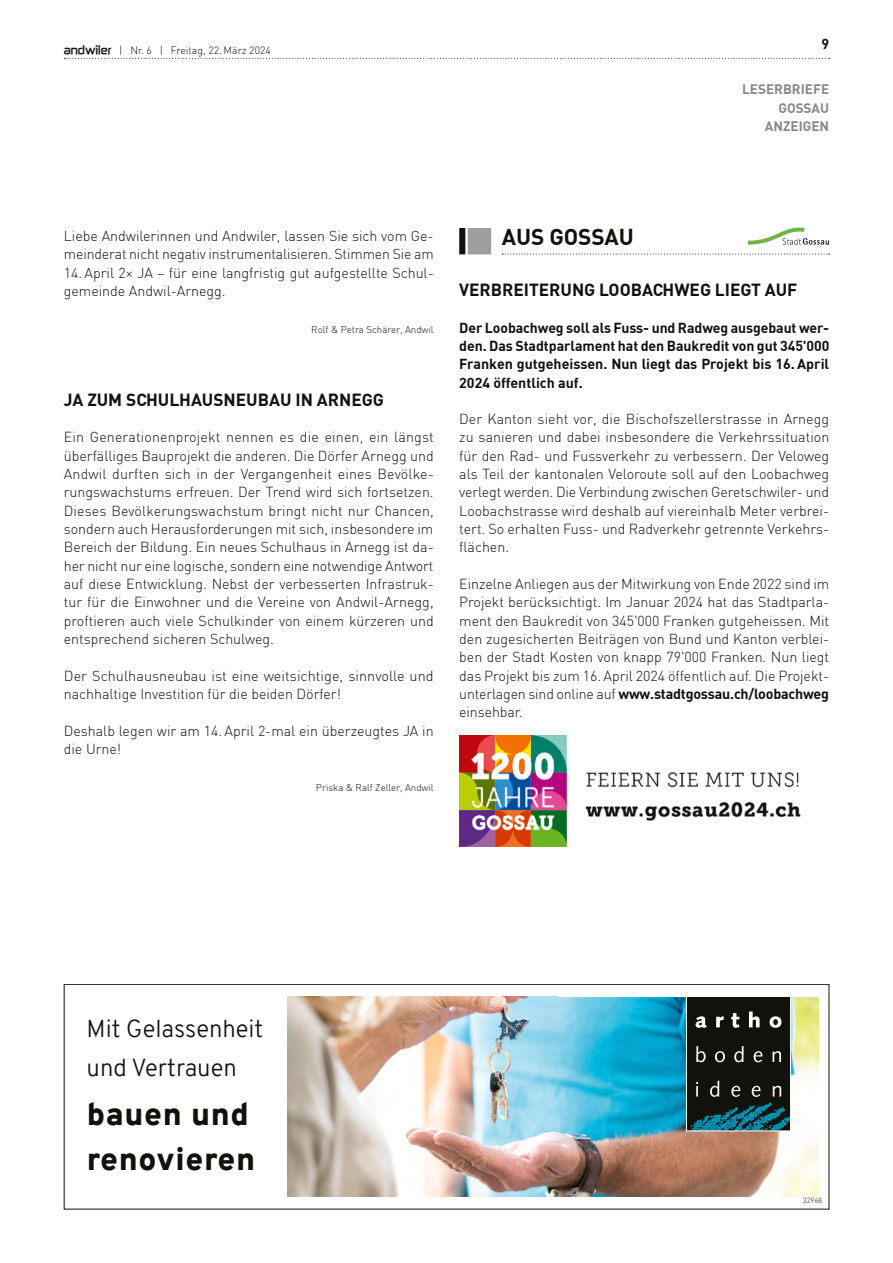
<style>
.page{position:relative;width:893px;height:1263px;background:#fff}
.page>*{position:absolute;margin:0;border:0;box-sizing:border-box;transform-origin:0 0}
.t1{font:900 31.5px/45px "Overpass";letter-spacing:.02em;color:#12120d}
.t2{font:300 24px/39px "Overpass";color:#12120d}
.t3{font:700 22.5px "DIN";color:#12120d}
.t4{font:700 17.25px "DIN";color:#12120d}
.t5{font:300 14.25px/18.3px "DIN";color:#12120d}
.t6{font:700 14.25px/18.3px "DIN";color:#12120d;text-align:justify}
.t7{font:700 13.5px/18.3px "DIN";color:#878988;text-align:right}
.t8{font:300 10.5px "DIN";color:#12120d}
.t9{font:300 9.75px "DIN";color:#12120d}
.t10{font:300 7.5px "DIN";color:#12120d}
.s1{font-family:"Zekton";font-weight:700}
.s2{font-weight:700}
</style>
<div class="page">
<svg style="left:64px;top:58px;width:766px;height:1px"></svg>
<div style="left:459px;top:228px;width:6px;height:26px;background:#12120d"></div>
<div style="left:468px;top:228px;width:23px;height:26px;background:#9d9e9e"></div>
<svg style="left:502px;top:254px;width:328px;height:1px"></svg>
<svg style="left:748px;top:227px;width:81px;height:18px"></svg>
<img style="left:459px;top:735px;width:342px;height:111px">
<img style="left:288px;top:997px;width:530px;height:199px">
<svg style="left:688px;top:997px;width:101px;height:132px;background:#1f2b29"></svg>
<div style="left:686px;top:993px;width:105px;height:138px;border:1px solid #fff"></div>
<div style="left:559px;top:984px;width:270px;height:13px;background:#fff"></div>
<div style="left:64px;top:984px;width:765px;height:225px;border:1px solid #12120d"></div>
<p class="t8" style="left:64px;top:44px;width:209px"><span class="s1">andwiler</span> | Nr. 6 | Freitag, 22. März 2024</p>
<p class="t6" style="left:821px;top:34px;width:9px">9</p>
<p class="t7" style="left:742px;top:80px;width:89px">LESERBRIEFE<br>GOSSAU<br>ANZEIGEN</p>
<p class="t5" style="left:64px;top:227px;width:371px">Liebe Andwilerinnen und Andwiler, lassen Sie sich vom Ge&shy;meinderat nicht negativ instrumentalisieren. Stimmen Sie am</p>
<p class="t5" style="left:64px;top:263px;width:371px">14. April 2× JA – für eine langfristig gut aufgestellte Schul&shy;gemeinde Andwil-Arnegg.</p>
<p class="t9" style="left:311px;top:323px;width:124px">Rolf &amp; Petra Schärer, Andwil</p>
<p class="t4" style="left:64px;top:388px;width:321px">JA ZUM SCHULHAUSNEUBAU IN ARNEGG</p>
<p class="t5" style="left:64px;top:428px;width:372px;text-align:justify">Ein Generationenprojekt nennen es die einen, ein längst überfälliges Bauprojekt die anderen. Die Dörfer Arnegg und Andwil durften sich in der Vergangenheit eines Bevölke&shy;rungswachstums erfreuen. Der Trend wird sich fortsetzen.<br>Dieses Bevölkerungswachstum bringt nicht nur Chancen, sondern auch Herausforderungen mit sich, insbesondere im Bereich der Bildung. Ein neues Schulhaus in Arnegg ist da&shy;her nicht nur eine logische, sondern eine notwendige Antwort auf diese Entwicklung. Nebst der verbesserten Infrastruk&shy;tur für die Einwohner und die Vereine von Andwil-Arnegg, proftieren auch viele Schulkinder von einem kürzeren und entsprechend sicheren Schulweg.</p>
<p class="t5" style="left:64px;top:666px;width:371px">Der Schulhausneubau ist eine weitsichtige, sinnvolle und nachhaltige Investition für die beiden Dörfer!</p>
<p class="t5" style="left:64px;top:721px;width:371px">Deshalb legen wir am 14. April 2-mal ein überzeugtes JA in die Urne!</p>
<p class="t9" style="left:316px;top:781px;width:119px">Priska &amp; Ralf Zeller, Andwil</p>
<h3 class="t3" style="left:502px;top:222px;width:134px">AUS GOSSAU</h3>
<p class="t4" style="left:459px;top:278px;width:340px">VERBREITERUNG LOOBACHWEG LIEGT AUF</p>
<p class="t6" style="left:459px;top:318px;width:372px">Der Loobachweg soll als Fuss- und Radweg ausgebaut wer&shy;den. Das Stadtparlament hat den Baukredit von gut 345'000<br>Franken gutgeheissen. Nun liegt das Projekt bis 16. April 2024 öffentlich auf.</p>
<p class="t5" style="left:459px;top:410px;width:372px;text-align:justify">Der Kanton sieht vor, die Bischofszellerstrasse in Arnegg zu sanieren und dabei insbesondere die Verkehrssituation für den Rad- und Fussverkehr zu verbessern. Der Veloweg als Teil der kantonalen Veloroute soll auf den Loobachweg verlegt werden. Die Verbindung zwischen Geretschwiler- und Loobachstrasse wird deshalb auf viereinhalb Meter verbrei&shy;tert. So erhalten Fuss- und Radverkehr getrennte Verkehrs&shy;flächen.</p>
<p class="t5" style="left:459px;top:575px;width:372px;text-align:justify">Einzelne Anliegen aus der Mitwirkung von Ende 2022 sind im Projekt berücksichtigt. Im Januar 2024 hat das Stadtparla&shy;ment den Baukredit von 345'000 Franken gutgeheissen. Mit den zugesicherten Beiträgen von Bund und Kanton verblei&shy;ben der Stadt Kosten von knapp 79'000 Franken. Nun liegt das Projekt bis zum 16. April 2024 öffentlich auf. Die Projekt&shy;unterlagen sind online auf <span class="s2">www.stadtgossau.ch/loobachweg </span>einsehbar.</p>
<h2 class="t2" style="left:87px;top:1010px;width:178px">Mit Gelassenheit und Vertrauen</h2>
<h1 class="t1" style="left:87px;top:1092px;width:170px">bauen und renovieren</h1>
<p class="t10" style="left:803px;top:1195px;width:21px">32968</p>
</div>
